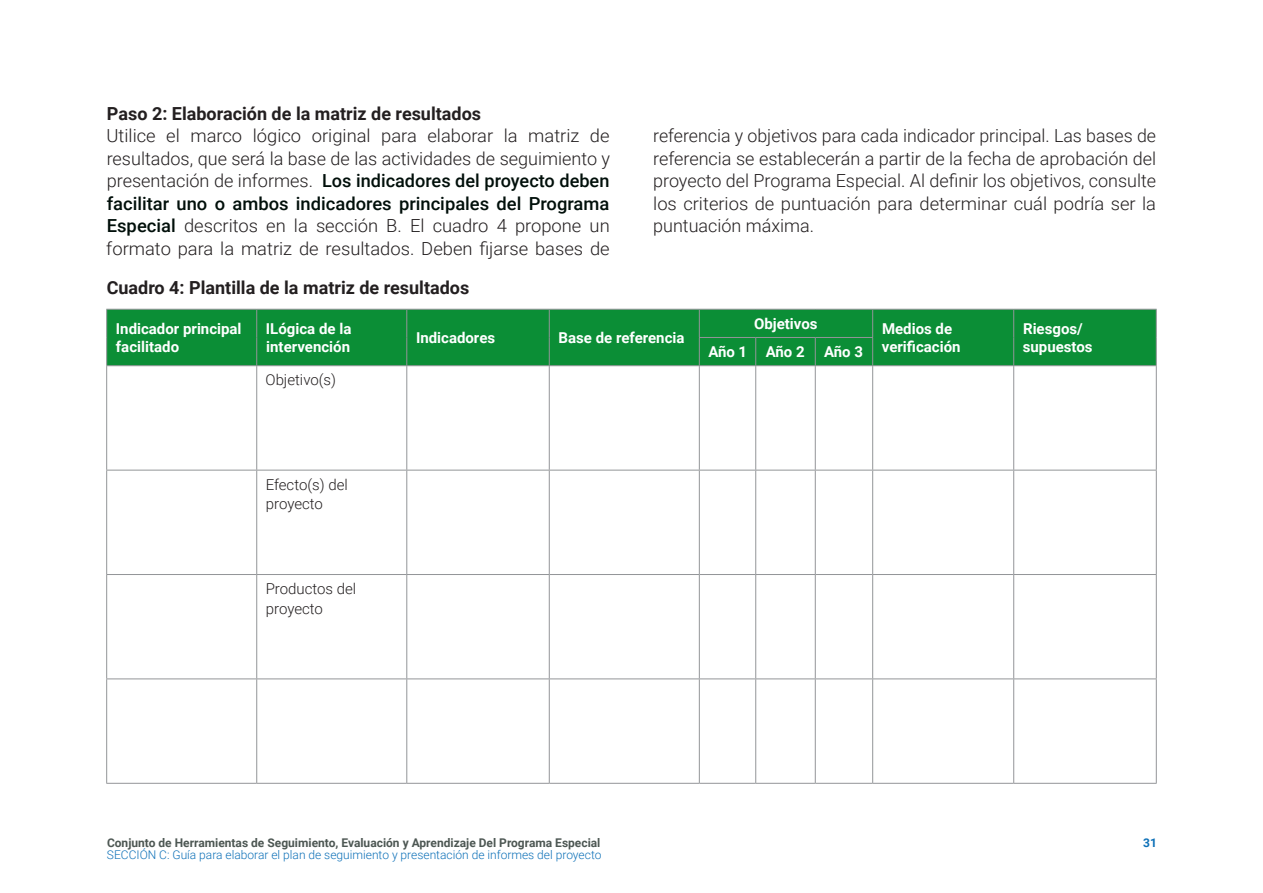
<style>
.page{position:relative;width:1263px;height:893px;background:#fff}
.page>*{position:absolute;margin:0;border:0;box-sizing:border-box;transform-origin:0 0}
.t1{font:300 18px/22.5px "Roboto";color:#231f20;text-align:justify}
.Figure_title{font:700 18px "Roboto";color:#231f20}
.t2{font:700 15px/18px "Roboto";color:#fff}
.Data{font:300 15px/19.5px "Roboto";color:#231f20}
.t3{font:300 12px "Roboto";color:#0e71b8}
.t4{font:700 12px "Roboto";color:#4d5753}
.t5{font:700 12px "Roboto";color:#0e71b8}
.s1{font-weight:500;color:#010f0a}
</style>
<div class="page">
<div style="left:107px;top:310px;width:1049px;height:55px;background:#0b8e36"></div>
<svg style="left:256px;top:310px;width:1px;height:55px"></svg>
<svg style="left:406px;top:310px;width:1px;height:55px"></svg>
<svg style="left:549px;top:310px;width:1px;height:55px"></svg>
<svg style="left:755px;top:338px;width:1px;height:27px"></svg>
<svg style="left:815px;top:338px;width:1px;height:27px"></svg>
<svg style="left:1013px;top:310px;width:1px;height:55px"></svg>
<hr style="left:106px;top:365px;width:151px;height:1px;background:#939598">
<hr style="left:257px;top:365px;width:150px;height:1px;background:#939598">
<hr style="left:256px;top:366px;width:1px;height:104px;background:#939598">
<hr style="left:407px;top:365px;width:142px;height:1px;background:#939598">
<hr style="left:406px;top:366px;width:1px;height:104px;background:#939598">
<hr style="left:549px;top:365px;width:150px;height:1px;background:#939598">
<hr style="left:549px;top:366px;width:1px;height:104px;background:#939598">
<hr style="left:699px;top:365px;width:57px;height:1px;background:#939598">
<hr style="left:699px;top:366px;width:1px;height:104px;background:#939598">
<hr style="left:756px;top:365px;width:59px;height:1px;background:#939598">
<hr style="left:755px;top:366px;width:1px;height:104px;background:#939598">
<hr style="left:815px;top:365px;width:58px;height:1px;background:#939598">
<hr style="left:815px;top:366px;width:1px;height:104px;background:#939598">
<hr style="left:873px;top:365px;width:141px;height:1px;background:#939598">
<hr style="left:872px;top:366px;width:1px;height:104px;background:#939598">
<hr style="left:1014px;top:365px;width:143px;height:1px;background:#939598">
<hr style="left:1013px;top:366px;width:1px;height:104px;background:#939598">
<hr style="left:106px;top:470px;width:151px;height:1px;background:#939598">
<hr style="left:257px;top:470px;width:150px;height:1px;background:#939598">
<hr style="left:256px;top:470px;width:1px;height:104px;background:#939598">
<hr style="left:407px;top:470px;width:142px;height:1px;background:#939598">
<hr style="left:406px;top:470px;width:1px;height:104px;background:#939598">
<hr style="left:549px;top:470px;width:150px;height:1px;background:#939598">
<hr style="left:549px;top:470px;width:1px;height:104px;background:#939598">
<hr style="left:699px;top:470px;width:57px;height:1px;background:#939598">
<hr style="left:699px;top:470px;width:1px;height:104px;background:#939598">
<hr style="left:756px;top:470px;width:59px;height:1px;background:#939598">
<hr style="left:755px;top:470px;width:1px;height:104px;background:#939598">
<hr style="left:815px;top:470px;width:58px;height:1px;background:#939598">
<hr style="left:815px;top:470px;width:1px;height:104px;background:#939598">
<hr style="left:873px;top:470px;width:141px;height:1px;background:#939598">
<hr style="left:872px;top:470px;width:1px;height:104px;background:#939598">
<hr style="left:1014px;top:470px;width:143px;height:1px;background:#939598">
<hr style="left:1013px;top:470px;width:1px;height:104px;background:#939598">
<hr style="left:106px;top:574px;width:151px;height:1px;background:#939598">
<hr style="left:257px;top:574px;width:150px;height:1px;background:#939598">
<hr style="left:256px;top:575px;width:1px;height:103px;background:#939598">
<hr style="left:407px;top:574px;width:142px;height:1px;background:#939598">
<hr style="left:406px;top:575px;width:1px;height:103px;background:#939598">
<hr style="left:549px;top:574px;width:150px;height:1px;background:#939598">
<hr style="left:549px;top:575px;width:1px;height:103px;background:#939598">
<hr style="left:699px;top:574px;width:57px;height:1px;background:#939598">
<hr style="left:699px;top:575px;width:1px;height:103px;background:#939598">
<hr style="left:756px;top:574px;width:59px;height:1px;background:#939598">
<hr style="left:755px;top:575px;width:1px;height:103px;background:#939598">
<hr style="left:815px;top:574px;width:58px;height:1px;background:#939598">
<hr style="left:815px;top:575px;width:1px;height:103px;background:#939598">
<hr style="left:873px;top:574px;width:141px;height:1px;background:#939598">
<hr style="left:872px;top:575px;width:1px;height:103px;background:#939598">
<hr style="left:1014px;top:574px;width:143px;height:1px;background:#939598">
<hr style="left:1013px;top:575px;width:1px;height:103px;background:#939598">
<hr style="left:106px;top:678px;width:151px;height:1px;background:#939598">
<hr style="left:257px;top:678px;width:150px;height:1px;background:#939598">
<hr style="left:256px;top:679px;width:1px;height:104px;background:#939598">
<hr style="left:407px;top:678px;width:142px;height:1px;background:#939598">
<hr style="left:406px;top:679px;width:1px;height:104px;background:#939598">
<hr style="left:549px;top:678px;width:150px;height:1px;background:#939598">
<hr style="left:549px;top:679px;width:1px;height:104px;background:#939598">
<hr style="left:699px;top:678px;width:57px;height:1px;background:#939598">
<hr style="left:699px;top:679px;width:1px;height:104px;background:#939598">
<hr style="left:756px;top:678px;width:59px;height:1px;background:#939598">
<hr style="left:755px;top:679px;width:1px;height:104px;background:#939598">
<hr style="left:815px;top:678px;width:58px;height:1px;background:#939598">
<hr style="left:815px;top:679px;width:1px;height:104px;background:#939598">
<hr style="left:873px;top:678px;width:141px;height:1px;background:#939598">
<hr style="left:872px;top:679px;width:1px;height:104px;background:#939598">
<hr style="left:1014px;top:678px;width:143px;height:1px;background:#939598">
<hr style="left:1013px;top:679px;width:1px;height:104px;background:#939598">
<hr style="left:106px;top:366px;width:1px;height:104px;background:#939598">
<hr style="left:1156px;top:366px;width:1px;height:104px;background:#939598">
<hr style="left:106px;top:470px;width:1px;height:104px;background:#939598">
<hr style="left:1156px;top:470px;width:1px;height:104px;background:#939598">
<hr style="left:106px;top:575px;width:1px;height:103px;background:#939598">
<hr style="left:1156px;top:575px;width:1px;height:103px;background:#939598">
<hr style="left:106px;top:679px;width:1px;height:104px;background:#939598">
<hr style="left:1156px;top:679px;width:1px;height:104px;background:#939598">
<hr style="left:106px;top:783px;width:151px;height:1px;background:#939598">
<hr style="left:257px;top:783px;width:150px;height:1px;background:#939598">
<hr style="left:407px;top:783px;width:142px;height:1px;background:#939598">
<hr style="left:549px;top:783px;width:150px;height:1px;background:#939598">
<hr style="left:699px;top:783px;width:57px;height:1px;background:#939598">
<hr style="left:756px;top:783px;width:59px;height:1px;background:#939598">
<hr style="left:815px;top:783px;width:58px;height:1px;background:#939598">
<hr style="left:873px;top:783px;width:141px;height:1px;background:#939598">
<hr style="left:1014px;top:783px;width:143px;height:1px;background:#939598">
<hr style="left:106px;top:309px;width:151px;height:1px;background:#939598">
<hr style="left:257px;top:309px;width:150px;height:1px;background:#939598">
<hr style="left:407px;top:309px;width:142px;height:1px;background:#939598">
<hr style="left:549px;top:309px;width:150px;height:1px;background:#939598">
<hr style="left:699px;top:309px;width:57px;height:1px;background:#939598">
<hr style="left:756px;top:309px;width:59px;height:1px;background:#939598">
<hr style="left:815px;top:309px;width:58px;height:1px;background:#939598">
<hr style="left:873px;top:309px;width:141px;height:1px;background:#939598">
<hr style="left:1014px;top:309px;width:143px;height:1px;background:#939598">
<svg style="left:106px;top:310px;width:1px;height:55px"></svg>
<svg style="left:1156px;top:310px;width:1px;height:55px"></svg>
<hr style="left:699px;top:337px;width:57px;height:1px;background:#939598">
<svg style="left:699px;top:310px;width:1px;height:55px"></svg>
<hr style="left:756px;top:337px;width:59px;height:1px;background:#939598">
<hr style="left:815px;top:337px;width:58px;height:1px;background:#939598">
<svg style="left:872px;top:310px;width:1px;height:55px"></svg>
<h4 class="Figure_title" style="left:107px;top:101px;width:376px">Paso 2: Elaboración de la matriz de resultados</h4>
<p class="t1" style="left:106px;top:124px;width:505px">Utilice el marco lógico original para elaborar la matriz de resultados, que será la base de las actividades de seguimiento y presentación de informes. <span class="s1">Los indicadores del proyecto deben facilitar uno o ambos indicadores principales del Programa Especial</span> descritos en la sección B. El cuadro 4 propone un formato para la matriz de resultados. Deben fijarse bases de</p>
<p class="t1" style="left:653px;top:124px;width:504px">referencia y objetivos para cada indicador principal. Las bases de referencia se establecerán a partir de la fecha de aprobación del proyecto del Programa Especial. Al definir los objetivos, consulte los criterios de puntuación para determinar cuál podría ser la puntuación máxima.</p>
<p class="Figure_title" style="left:107px;top:275px;width:364px">Cuadro 4: Plantilla de la matriz de resultados</p>
<p class="t2" style="left:116px;top:319px;width:127px">Indicador principal</p>
<p class="t2" style="left:116px;top:337px;width:65px">facilitado</p>
<p class="t2" style="left:754px;top:314px;width:65px">Objetivos</p>
<p class="t2" style="left:882px;top:319px;width:80px">Medios de verificación</p>
<p class="t2" style="left:1023px;top:319px;width:71px">Riesgos/ supuestos</p>
<p class="t2" style="left:266px;top:319px;width:87px">ILógica de la intervención</p>
<p class="t2" style="left:416px;top:328px;width:81px">Indicadores</p>
<p class="t2" style="left:559px;top:328px;width:127px">Base de referencia</p>
<p class="t2" style="left:709px;top:342px;width:40px">Año 1</p>
<p class="t2" style="left:766px;top:342px;width:40px">Año 2</p>
<p class="t2" style="left:824px;top:342px;width:40px">Año 3</p>
<p class="Data" style="left:265px;top:370px;width:72px">Objetivo(s)</p>
<p class="Data" style="left:266px;top:474px;width:84px">Efecto(s) del proyecto</p>
<p class="Data" style="left:266px;top:579px;width:92px">Productos del proyecto</p>
<p class="t4" style="left:107px;top:835px;width:495px">Conjunto de Herramientas de Seguimiento, Evaluación y Aprendizaje Del Programa Especial</p>
<p class="t5" style="left:1143px;top:835px;width:15px">31</p>
<p class="t3" style="left:107px;top:847px;width:496px">SECCIÓN C: Guía para elaborar el plan de seguimiento y presentación de informes del proyecto</p>
</div>
